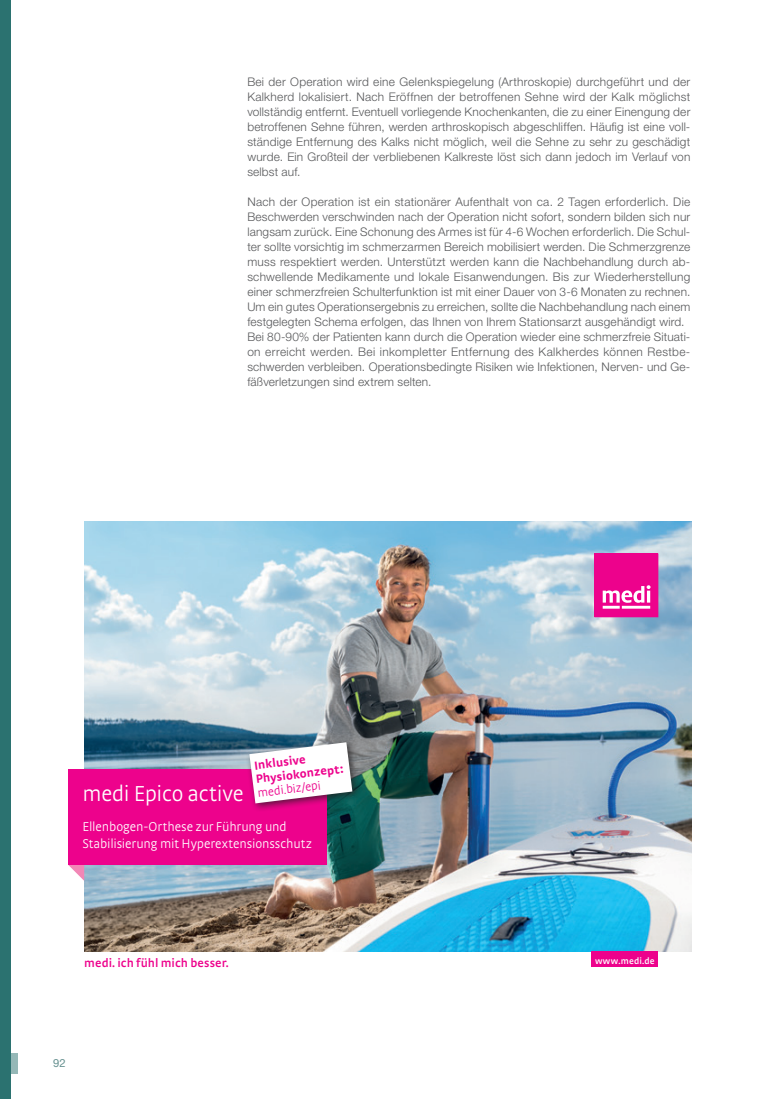
<style>
.page{position:relative;width:762px;height:1099px;background:#fff}
.page>*{position:absolute;margin:0;border:0;box-sizing:border-box;transform-origin:0 0}
.t1{font:300 22.75px "medi Strada Pro";letter-spacing:-.015em;color:#fff}
.t2{font:300 13.5px/16.2px "medi Strada Pro";letter-spacing:-.01em;color:#fff}
.t3{font:700 12.5px/13.8px "medi Strada Pro";color:#ed028c}
.t4{font:600 12.5px "medi Strada Pro";color:#ed028c}
.Copy{font:300 11.88px/15px "Helvetica Neue LT";letter-spacing:.015em;color:#57585a;text-align:justify}
.t5{font:11.25px "Helvetica Neue LT";color:#669190}
.t6{font:600 9.38px "medi Strada Pro";letter-spacing:.015em;color:#fff}
.s1{font-weight:300}
</style>
<div class="page">
<div style="left:0;top:1052px;width:18px;height:21px;background:#95b8b7"></div>
<div style="left:0;top:0;width:11px;height:1098px;background:#2b7270"></div>
<img style="left:68px;top:521px;width:623px;height:446px">
<p class="Copy" style="left:247px;top:74px;width:444px">Bei der Operation wird eine Gelenkspiegelung (Arthroskopie) durchgeführt und der Kalkherd lokalisiert. Nach Eröffnen der betroffenen Sehne wird der Kalk möglichst vollständig entfernt. Eventuell vorliegende Knochenkanten, die zu einer Einengung der betroffenen Sehne führen, werden arthroskopisch abgeschliffen. Häufig ist eine voll&shy;ständige Entfernung des Kalks nicht möglich, weil die Sehne zu sehr zu geschädigt wurde. Ein Großteil der verbliebenen Kalkreste löst sich dann jedoch im Verlauf von selbst auf.</p>
<p class="Copy" style="left:247px;top:194px;width:444px">Nach der Operation ist ein stationärer Aufenthalt von ca. 2 Tagen erforderlich. Die Beschwerden verschwinden nach der Operation nicht sofort, sondern bilden sich nur langsam zurück. Eine Schonung des Armes ist für 4-6 Wochen erforderlich. Die Schul&shy;ter sollte vorsichtig im schmerzarmen Bereich mobilisiert werden. Die Schmerzgrenze muss respektiert werden. Unterstützt werden kann die Nachbehandlung durch ab&shy;schwellende Medikamente und lokale Eisanwendungen. Bis zur Wiederherstellung einer schmerzfreien Schulterfunktion ist mit einer Dauer von 3-6 Monaten zu rechnen.</p>
<p class="Copy" style="left:247px;top:299px;width:444px">Um ein gutes Operationsergebnis zu erreichen, sollte die Nachbehandlung nach einem festgelegten Schema erfolgen, das Ihnen von Ihrem Stationsarzt ausgehändigt wird.</p>
<p class="Copy" style="left:247px;top:329px;width:444px">Bei 80-90% der Patienten kann durch die Operation wieder eine schmerzfreie Situati&shy;on erreicht werden. Bei inkompletter Entfernung des Kalkherdes können Restbe&shy;schwerden verbleiben. Operationsbedingte Risiken wie Infektionen, Nerven- und Ge&shy;fäßverletzungen sind extrem selten.</p>
<p class="t3" style="left:253px;top:758px;width:90px;rotate:-7deg">Inklusive<br>Physiokonzept: <span class="s1">medi.biz/epi</span></p>
<p class="t1" style="left:82px;top:780px;width:163px">medi Epico active</p>
<p class="t2" style="left:82px;top:818px;width:231px">Ellenbogen-Orthese zur Führung und<br>Stabilisierung mit Hyperextensionsschutz</p>
<p class="t4" style="left:84px;top:954px;width:146px">medi. ich fühl mich besser.</p>
<p class="t6" style="left:595px;top:954px;width:61px">www.medi.de</p>
<p class="t5" style="left:53px;top:1056px;width:14px">92</p>
</div>
